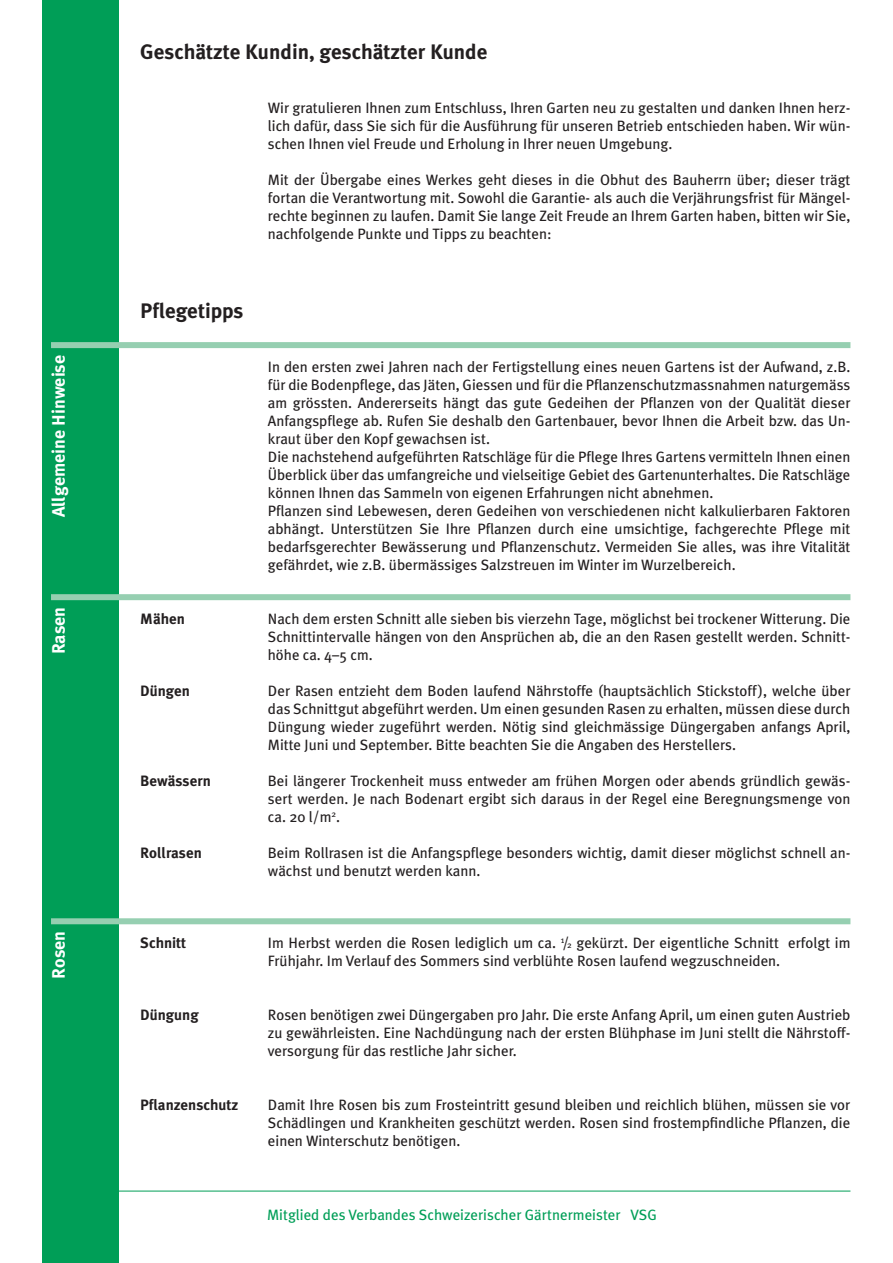
<style>
.page{position:relative;width:893px;height:1263px;background:#fff}
.page>*{position:absolute;margin:0;border:0;box-sizing:border-box;transform-origin:0 0}
.t1{font:700 21px "Meta Plus";color:#231f20}
.t2{font:700 18px "Meta Plus";color:#fff}
.t3{font:15px/18px "Meta Plus";color:#231f20;text-align:justify}
.t4{font:700 15px "Meta Plus";color:#231f20}
.t5{font:15px "Meta Plus";color:#009e57}
.s1{font-size:8.7px}
</style>
<div class="page">
<hr style="left:43px;top:1191px;width:807px;height:1px;background:#009e57">
<div style="left:43px;top:0;width:76px;height:1263px;background:#009e57"></div>
<div style="left:51px;top:342px;width:799px;height:6px;background:#96cfb1"></div>
<div style="left:51px;top:594px;width:799px;height:6px;background:#96cfb1"></div>
<div style="left:51px;top:918px;width:799px;height:6px;background:#96cfb1"></div>
<h1 class="t1" style="left:140px;top:39px;width:349px">Geschätzte Kundin, geschätzter Kunde</h1>
<p class="t3" style="left:268px;top:98px;width:584px">Wir gratulieren Ihnen zum Entschluss, Ihren Garten neu zu gestalten und danken Ihnen herz&shy;lich dafür, dass Sie sich für die Ausführung für unseren Betrieb entschieden haben. Wir wün&shy;schen Ihnen viel Freude und Erholung in Ihrer neuen Umgebung.</p>
<p class="t3" style="left:268px;top:170px;width:584px">Mit der Übergabe eines Werkes geht dieses in die Obhut des Bauherrn über; dieser trägt fortan die Verantwortung mit. Sowohl die Garantie- als auch die Verjährungsfrist für Mängel&shy;rechte beginnen zu laufen. Damit Sie lange Zeit Freude an Ihrem Garten haben, bitten wir Sie, nachfolgende Punkte und Tipps zu beachten:</p>
<h1 class="t1" style="left:140px;top:299px;width:105px">Pflegetipps</h1>
<p class="t2" style="left:48px;top:517px;width:164px;rotate:-90deg">Allgemeine Hinweise</p>
<p class="t3" style="left:268px;top:358px;width:584px;text-align:left">In den ersten zwei Jahren nach der Fertigstellung eines neuen Gartens ist der Aufwand, z.B. für die Bodenpflege, das Jäten, Giessen und für die Pflanzenschutzmassnahmen naturgemäss am grössten. Andererseits hängt das gute Gedeihen der Pflanzen von der Qualität dieser Anfangspflege ab. Rufen Sie deshalb den Gartenbauer, bevor Ihnen die Arbeit bzw. das Un&shy;kraut über den Kopf gewachsen ist.<br>Die nachstehend aufgeführten Ratschläge für die Pflege Ihres Gartens vermitteln Ihnen einen Überblick über das umfangreiche und vielseitige Gebiet des Gartenunterhaltes. Die Ratschläge können Ihnen das Sammeln von eigenen Erfahrungen nicht abnehmen.<br>Pflanzen sind Lebewesen, deren Gedeihen von verschiedenen nicht kalkulierbaren Faktoren abhängt. Unterstützen Sie Ihre Pflanzen durch eine umsichtige, fachgerechte Pflege mit bedarfsgerechter Bewässerung und Pflanzenschutz. Vermeiden Sie alles, was ihre Vitalität gefährdet, wie z.B. übermässiges Salzstreuen im Winter im Wurzelbereich.</p>
<p class="t2" style="left:48px;top:654px;width:49px;rotate:-90deg">Rasen</p>
<p class="t4" style="left:140px;top:610px;width:46px">Mähen</p>
<p class="t3" style="left:268px;top:610px;width:584px">Nach dem ersten Schnitt alle sieben bis vierzehn Tage, möglichst bei trockener Witterung. Die Schnittintervalle hängen von den Ansprüchen ab, die an den Rasen gestellt werden. Schnitt&shy;höhe ca. 4–5 cm.</p>
<p class="t4" style="left:140px;top:682px;width:51px">Düngen</p>
<p class="t3" style="left:268px;top:682px;width:584px">Der Rasen entzieht dem Boden laufend Nährstoffe (hauptsächlich Stickstoff), welche über das Schnittgut abgeführt werden. Um einen gesunden Rasen zu erhalten, müssen diese durch Düngung wieder zugeführt werden. Nötig sind gleichmässige Düngergaben anfangs April, Mitte Juni und September. Bitte beachten Sie die Angaben des Herstellers.</p>
<p class="t4" style="left:140px;top:772px;width:72px">Bewässern</p>
<p class="t3" style="left:268px;top:772px;width:584px">Bei längerer Trockenheit muss entweder am frühen Morgen oder abends gründlich gewäs&shy;sert werden. Je nach Bodenart ergibt sich daraus in der Regel eine Beregnungsmenge von ca. 20 l/m<sup>2</sup>.</p>
<p class="t4" style="left:140px;top:844px;width:63px">Rollrasen</p>
<p class="t3" style="left:268px;top:844px;width:584px">Beim Rollrasen ist die Anfangspflege besonders wichtig, damit dieser möglichst schnell an&shy;wächst und benutzt werden kann.</p>
<p class="t2" style="left:48px;top:978px;width:49px;rotate:-90deg">Rosen</p>
<p class="t4" style="left:140px;top:934px;width:47px">Schnitt</p>
<p class="t3" style="left:268px;top:934px;width:584px">Im Herbst werden die Rosen lediglich um ca. <sup>1</sup>/<span class="s1">2</span> gekürzt. Der eigentliche Schnitt erfolgt im<br>Frühjahr. Im Verlauf des Sommers sind verblühte Rosen laufend wegzuschneiden.</p>
<p class="t4" style="left:140px;top:1006px;width:60px">Düngung</p>
<p class="t3" style="left:268px;top:1006px;width:584px">Rosen benötigen zwei Düngergaben pro Jahr. Die erste Anfang April, um einen guten Austrieb zu gewährleisten. Eine Nachdüngung nach der ersten Blühphase im Juni stellt die Nährstoff&shy;versorgung für das restliche Jahr sicher.</p>
<p class="t4" style="left:140px;top:1096px;width:99px">Pflanzenschutz</p>
<p class="t3" style="left:268px;top:1096px;width:584px">Damit Ihre Rosen bis zum Frosteintritt gesund bleiben und reichlich blühen, müssen sie vor Schädlingen und Krankheiten geschützt werden. Rosen sind frostempfindliche Pflanzen, die einen Winterschutz benötigen.</p>
<p class="t5" style="left:267px;top:1206px;width:391px">Mitglied des Verbandes Schweizerischer Gärtnermeister VSG</p>
</div>
